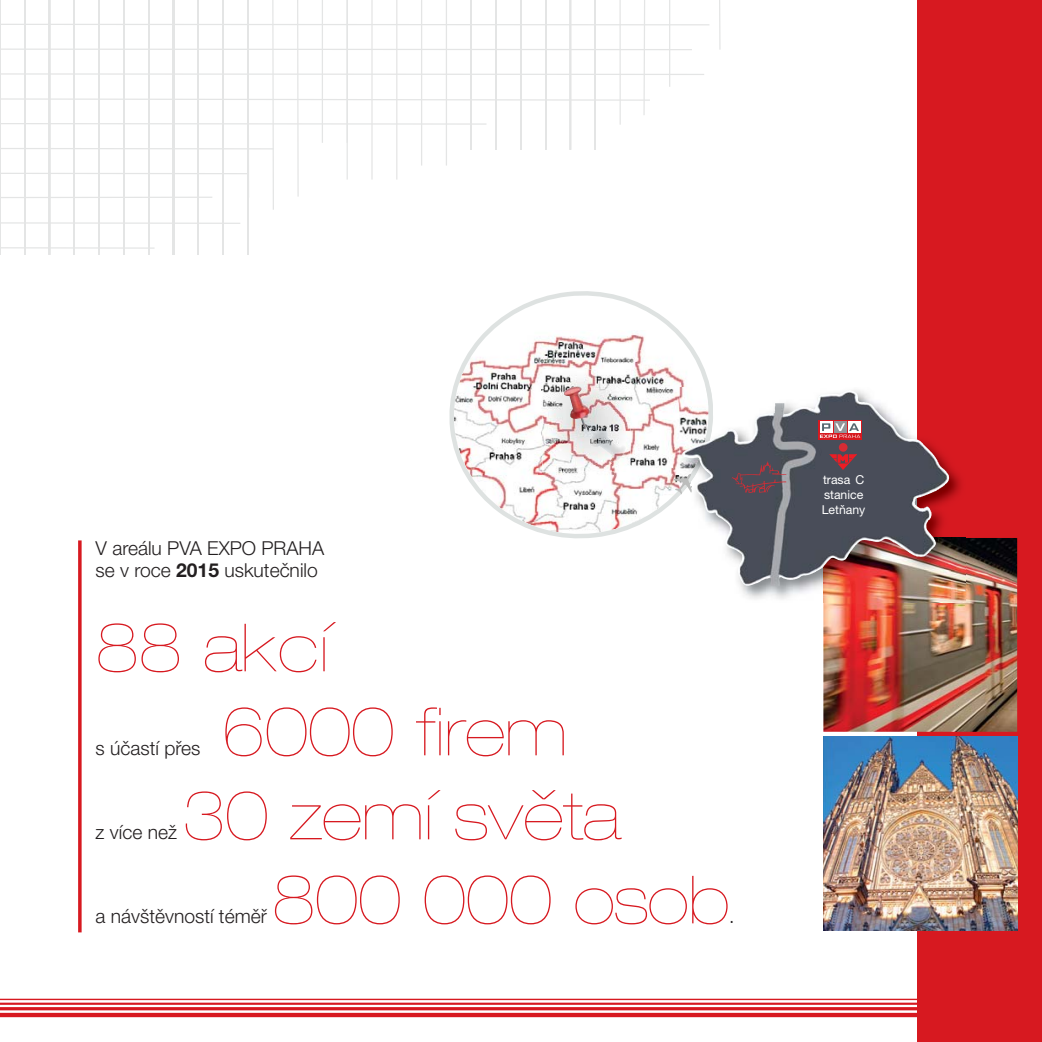
<style>
.page{position:relative;width:1042px;height:1042px;background:#fff}
.page>*{position:absolute;margin:0;border:0;box-sizing:border-box;transform-origin:0 0}
.t1{font:200 expanded 66.5px "Helvetica Neue LT Pro";color:#d71920}
.t2{font:300 19.25px/22.8px "Helvetica Neue LT Pro";color:#231f20}
.t3{font:12.25px/14.7px "Helvetica Neue LT Pro";color:#fff}
.s1{font-weight:700}
</style>
<div class="page">
<hr style="left:0;top:1013px;width:1042px;height:4px;background:#d71920">
<hr style="left:0;top:1007px;width:1042px;height:3px;background:#d71920">
<hr style="left:0;top:1002px;width:1042px;height:3px;background:#d71920">
<hr style="left:0;top:998px;width:1042px;height:2px;background:#d71920">
<div style="left:918px;top:0;width:124px;height:1042px;background:#d71920"></div>
<img style="left:823px;top:737px;width:194px;height:194px">
<img style="left:823px;top:538px;width:194px;height:194px">
<svg style="left:449px;top:291px;width:261px;height:248px"></svg>
<img style="left:542px;top:369px;width:88px;height:102px">
<img style="left:583px;top:425px;width:43px;height:37px">
<img style="left:562px;top:386px;width:29px;height:42px">
<img style="left:679px;top:387px;width:239px;height:154px">
<img style="left:918px;top:440px;width:47px;height:98px">
<img style="left:726px;top:541px;width:97px;height:58px">
<img style="left:823px;top:538px;width:142px;height:64px">
<img style="left:679px;top:387px;width:37px;height:109px">
<img style="left:851px;top:390px;width:64px;height:49px">
<div style="left:839px;top:443px;width:8px;height:9px;background:#d52c34;border-radius:50%"></div>
<img style="left:732px;top:461px;width:55px;height:32px">
<svg style="left:673px;top:474px;width:19px;height:20px"></svg>
<div style="left:819px;top:420px;width:43px;height:20px;background:linear-gradient(to right,#d71920,#d71920)"></div>
<div style="left:820px;top:421px;width:12px;height:12px;background:#fff"></div>
<div style="left:834px;top:421px;width:12px;height:12px;background:#939598"></div>
<div style="left:848px;top:421px;width:12px;height:12px;background:#fff"></div>
<svg style="left:820px;top:423px;width:40px;height:15px"></svg>
<svg style="left:829px;top:454px;width:27px;height:15px"></svg>
<svg style="left:78px;top:540px;width:4px;height:392px;background:#db353b"></svg>
<hr style="left:247px;top:0;width:2px;height:255px;background:#e4e5e5">
<hr style="left:123px;top:0;width:2px;height:255px;background:#e4e5e5">
<hr style="left:222px;top:0;width:2px;height:255px;background:#e4e5e5">
<hr style="left:198px;top:0;width:1px;height:255px;background:#e4e5e5">
<hr style="left:173px;top:0;width:1px;height:255px;background:#e4e5e5">
<hr style="left:148px;top:0;width:1px;height:255px;background:#e4e5e5">
<hr style="left:98px;top:0;width:2px;height:255px;background:#e4e5e5">
<hr style="left:74px;top:0;width:1px;height:255px;background:#e4e5e5">
<hr style="left:49px;top:0;width:1px;height:255px;background:#e4e5e5">
<hr style="left:24px;top:0;width:1px;height:255px;background:#e4e5e5">
<hr style="left:0;top:0;width:1px;height:255px;background:#e4e5e5">
<svg style="left:1px;top:0;width:720px;height:211px"></svg>
<svg style="left:1px;top:221px;width:239px;height:3px"></svg>
<svg style="left:1px;top:246px;width:154px;height:3px"></svg>
<p class="t2" style="left:96px;top:539px;width:230px">V areálu PVA EXPO PRAHA se v roce <span class="s1">2015</span> uskutečnilo</p>
<h1 class="t1" style="left:96px;top:624px;width:234px">88 akcí</h1>
<p class="t2" style="left:96px;top:739px;width:106px">s účastí přes</p>
<h1 class="t1" style="left:222px;top:708px;width:347px">6000 firem</h1>
<p class="t2" style="left:96px;top:823px;width:83px">z více než</p>
<h1 class="t1" style="left:182px;top:792px;width:439px">30 zemí světa</h1>
<h1 class="t1" style="left:272px;top:876px;width:458px">800 000 osob</h1>
<p class="t2" style="left:96px;top:907px;width:173px">a návštěvností téměř</p>
<p class="t2" style="left:729px;top:907px;width:7px">.</p>
<p class="t3" style="left:822px;top:474px;width:45px">trasa C stanice<br>Letňany</p>
</div>
